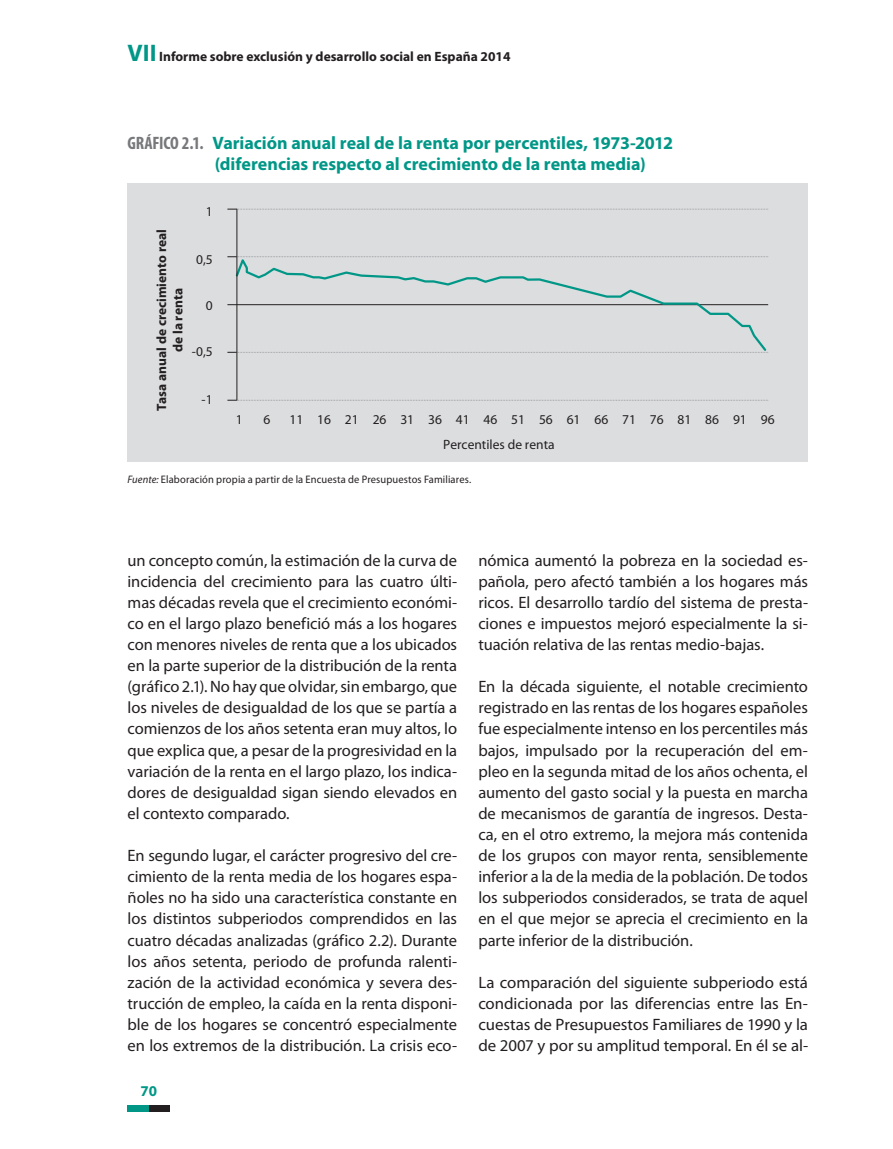
<style>
.page{position:relative;width:893px;height:1149px;background:#fff}
.page>*{position:absolute;margin:0;border:0;box-sizing:border-box;transform-origin:0 0}
.t1{font:700 18px/21px "Myriad Pro";color:#009787}
.t2{font:16.5px/21.1px "Myriad Pro";letter-spacing:-.005em;color:#231f20;text-align:justify}
.t3{font:700 15px "Myriad Pro";color:#009787}
.t4{font:700 13.5px/16.2px "Myriad Pro";color:#231f20;text-align:center}
.t5{font:13.5px "Myriad Pro";color:#231f20}
.t6{font:10.95px "Myriad Pro";letter-spacing:.01em;color:#231f20;scale:.96 1}
.s1{font-size:24px;color:#009787}
.s2{font-stretch:condensed;color:#76787b}
.s3{font-style:italic}
</style>
<div class="page">
<div style="left:149px;top:1104px;width:21px;height:7px;background:#231f20"></div>
<div style="left:128px;top:1104px;width:21px;height:7px;background:#009787"></div>
<div style="left:128px;top:183px;width:680px;height:278px;background:#dcdddf"></div>
<hr style="left:227px;top:304px;width:541px;height:1px;background:#231f20">
<svg style="left:234px;top:255px;width:534px;height:97px"></svg>
<svg style="left:227px;top:209px;width:541px;height:1px"></svg>
<svg style="left:227px;top:256px;width:541px;height:1px"></svg>
<svg style="left:227px;top:352px;width:541px;height:1px"></svg>
<svg style="left:227px;top:400px;width:541px;height:1px"></svg>
<hr style="left:237px;top:209px;width:1px;height:191px;background:#231f20">
<p class="t4" style="left:128px;top:49px;width:384px"><span class="s1">VII</span> Informe sobre exclusión y desarrollo social en España 2014</p>
<p class="t1" style="left:215px;top:134px;width:460px;text-indent:-87px"><span class="s2">GRÁFICO 2.1.</span> Variación anual real de la renta por percentiles, 1973-2012 (diferencias respecto al crecimiento de la renta media)</p>
<p class="t4" style="left:155px;top:411px;width:183px;rotate:-90deg">Tasa anual de crecimiento real de la renta</p>
<p class="t5" style="left:206px;top:206px;width:8px">1</p>
<p class="t5" style="left:196px;top:254px;width:18px">0,5</p>
<p class="t5" style="left:206px;top:301px;width:8px">0</p>
<p class="t5" style="left:192px;top:346px;width:22px">-0,5</p>
<p class="t5" style="left:202px;top:394px;width:13px">-1</p>
<p class="t5" style="left:236px;top:414px;width:8px">1</p>
<p class="t5" style="left:263px;top:414px;width:8px">6</p>
<p class="t5" style="left:289px;top:414px;width:487px">11 16 21 26 31 36 41 46 51 56 61 66 71 76 81 86 91 96</p>
<p class="t5" style="left:443px;top:439px;width:113px">Percentiles de renta</p>
<p class="t6" style="left:127px;top:474px;width:360px"><span class="s3">Fuente:</span> Elaboración propia a partir de la Encuesta de Presupuestos Familiares.</p>
<p class="t2" style="left:128px;top:550px;width:331px">un concepto común, la estimación de la curva de incidencia del crecimiento para las cuatro últi&shy;mas décadas revela que el crecimiento económi&shy;co en el largo plazo benefició más a los hogares con menores niveles de renta que a los ubicados en la parte superior de la distribución de la renta (gráfico 2.1). No hay que olvidar, sin embargo, que los niveles de desigualdad de los que se partía a comienzos de los años setenta eran muy altos, lo que explica que, a pesar de la progresividad en la variación de la renta en el largo plazo, los indica&shy;dores de desigualdad sigan siendo elevados en el contexto comparado.</p>
<p class="t2" style="left:128px;top:846px;width:331px">En segundo lugar, el carácter progresivo del cre&shy;cimiento de la renta media de los hogares espa&shy;ñoles no ha sido una característica constante en los distintos subperiodos comprendidos en las cuatro décadas analizadas (gráfico 2.2). Durante los años setenta, periodo de profunda ralenti&shy;zación de la actividad económica y severa des&shy;trucción de empleo, la caída en la renta disponi&shy;ble de los hogares se concentró especialmente en los extremos de la distribución. La crisis eco-</p>
<p class="t3" style="left:140px;top:1085px;width:18px">70</p>
<p class="t2" style="left:478px;top:550px;width:331px">nómica aumentó la pobreza en la sociedad es&shy;pañola, pero afectó también a los hogares más ricos. El desarrollo tardío del sistema de presta&shy;ciones e impuestos mejoró especialmente la si&shy;tuación relativa de las rentas medio-bajas.</p>
<p class="t2" style="left:478px;top:677px;width:331px">En la década siguiente, el notable crecimiento registrado en las rentas de los hogares españoles fue especialmente intenso en los percentiles más bajos, impulsado por la recuperación del em&shy;pleo en la segunda mitad de los años ochenta, el aumento del gasto social y la puesta en marcha de mecanismos de garantía de ingresos. Desta&shy;ca, en el otro extremo, la mejora más contenida de los grupos con mayor renta, sensiblemente inferior a la de la media de la población. De todos los subperiodos considerados, se trata de aquel en el que mejor se aprecia el crecimiento en la parte inferior de la distribución.</p>
<p class="t2" style="left:478px;top:972px;width:331px">La comparación del siguiente subperiodo está condicionada por las diferencias entre las En&shy;cuestas de Presupuestos Familiares de 1990 y la de 2007 y por su amplitud temporal. En él se al-</p>
</div>
